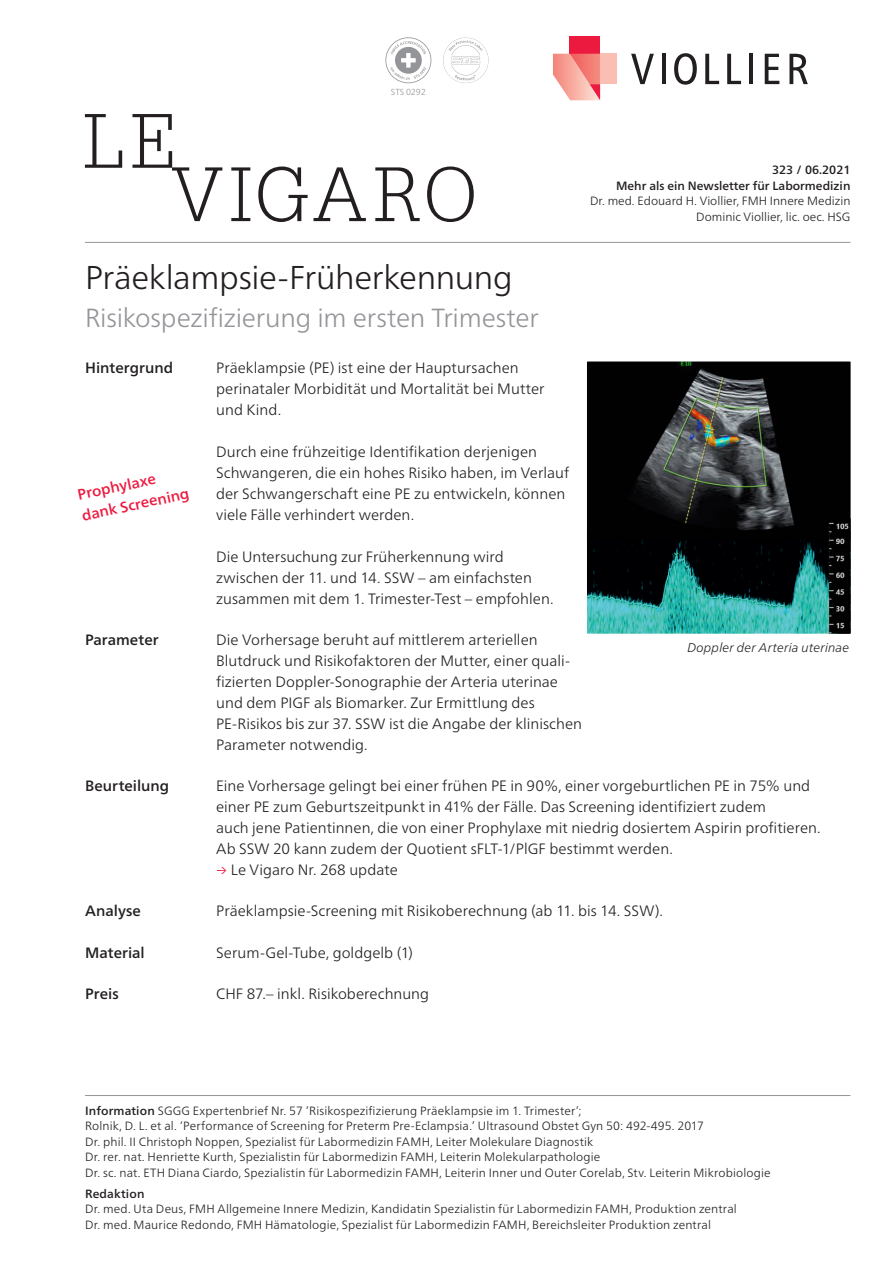
<style>
.page{position:relative;width:893px;height:1263px;background:#fff}
.page>*{position:absolute;margin:0;border:0;box-sizing:border-box;transform-origin:0 0}
.t1{font:300 75px "Glypha LT Pro";letter-spacing:.065em;color:#231f20}
.t2{font:300 33px "Frutiger Neue LTW1 G";letter-spacing:-.01em;color:#231f20}
.t3{font:300 26.25px "Frutiger Neue LTW1 G";letter-spacing:-.01em;color:#939598}
.t4{font:300 15px/21px "Frutiger Neue LTW1 G";color:#231f20}
.t5{font:500 15px "Frutiger Neue LTW1 G";letter-spacing:.005em;color:#231f20}
.t6{font:500 15px/21px "Frutiger Neue LTW1 G";color:#ed1a40}
.t7{font:italic 300 12.75px "Frutiger Neue LTW1 G";letter-spacing:.01em;color:#231f20}
.t8{font:300 12px/15.6px "Frutiger Neue LTW1 G";letter-spacing:.01em;color:#231f20}
.t9{font:500 12px "Frutiger Neue LTW1 G";color:#231f20}
.t10{font:300 8.7px "Frutiger Neue LTW1 G";color:#939598}
.s1{color:#ed1a40}
.s2{font-weight:500}
</style>
<div class="page">
<hr style="left:85px;top:1095px;width:765px;height:1px;background:#939598">
<img style="left:587px;top:540px;width:242px;height:94px">
<img style="left:587px;top:361px;width:264px;height:179px">
<img style="left:829px;top:518px;width:22px;height:116px">
<svg style="left:631px;top:54px;width:23px;height:30px"></svg>
<hr style="left:662px;top:54px;width:4px;height:30px;background:#231f20">
<svg style="left:674px;top:53px;width:23px;height:32px"></svg>
<svg style="left:705px;top:54px;width:14px;height:30px"></svg>
<svg style="left:727px;top:54px;width:14px;height:30px"></svg>
<hr style="left:749px;top:54px;width:4px;height:30px;background:#231f20">
<svg style="left:765px;top:54px;width:14px;height:30px"></svg>
<svg style="left:789px;top:54px;width:19px;height:30px"></svg>
<div style="left:570px;top:37px;width:30px;height:17px;background:#ed1a40"></div>
<svg style="left:553px;top:54px;width:47px;height:46px;background:#f6a098"></svg>
<div style="left:600px;top:54px;width:17px;height:30px;background:#fabeb2"></div>
<svg style="left:385px;top:37px;width:46px;height:46px"></svg>
<svg style="left:443px;top:37px;width:46px;height:46px"></svg>
<hr style="left:85px;top:242px;width:765px;height:1px;background:#939598">
<p class="t10" style="left:391px;top:87px;width:37px">STS 0292</p>
<h1 class="t1" style="left:83px;top:99px;width:95px">LE</h1>
<h1 class="t1" style="left:172px;top:152px;width:307px">VIGARO</h1>
<p class="t9" style="left:772px;top:163px;width:80px">323 / 06.2021</p>
<p class="t9" style="left:616px;top:178px;width:236px">Mehr als ein Newsletter für Labormedizin</p>
<p class="t8" style="left:590px;top:193px;width:262px">Dr. med. Edouard H. Viollier, FMH Innere Medizin</p>
<p class="t8" style="left:696px;top:209px;width:156px">Dominic Viollier, lic. oec. HSG</p>
<h2 class="t2" style="left:85px;top:257px;width:429px">Präeklampsie-Früherkennung</h2>
<h3 class="t3" style="left:85px;top:302px;width:455px">Risikospezifizierung im ersten Trimester</h3>
<p class="t5" style="left:85px;top:359px;width:90px">Hintergrund</p>
<p class="t4" style="left:216px;top:357px;width:330px">Präeklampsie (PE) ist eine der Hauptursachen perinataler Morbidität und Mortalität bei Mutter und Kind.</p>
<p class="t4" style="left:216px;top:441px;width:355px">Durch eine frühzeitige Identifikation derjenigen Schwangeren, die ein hohes Risiko haben, im Verlauf der Schwangerschaft eine PE zu entwickeln, können viele Fälle verhindert werden.</p>
<p class="t4" style="left:216px;top:546px;width:339px">Die Untersuchung zur Früherkennung wird zwischen der 11. und 14. SSW – am einfachsten zusammen mit dem 1. Trimester-Test – empfohlen.</p>
<p class="t5" style="left:85px;top:631px;width:75px">Parameter</p>
<p class="t4" style="left:216px;top:629px;width:367px">Die Vorhersage beruht auf mittlerem arteriellen Blutdruck und Risikofaktoren der Mutter, einer quali&shy;fizierten Doppler-Sonographie der Arteria uterinae und dem PIGF als Biomarker. Zur Ermittlung des PE-Risikos bis zur 37. SSW ist die Angabe der klinischen Parameter notwendig.</p>
<p class="t7" style="left:687px;top:640px;width:163px">Doppler der Arteria uterinae</p>
<p class="t5" style="left:85px;top:777px;width:86px">Beurteilung</p>
<p class="t4" style="left:216px;top:775px;width:606px">Eine Vorhersage gelingt bei einer frühen PE in 90%, einer vorgeburtlichen PE in 75% und einer PE zum Geburtszeitpunkt in 41% der Fälle. Das Screening identifiziert zudem<br>auch jene Patientinnen, die von einer Prophylaxe mit niedrig dosiertem Aspirin profitieren.<br>Ab SSW 20 kann zudem der Quotient sFLT-1/PlGF bestimmt werden.</p>
<p class="t4" style="left:216px;top:859px;width:183px"><span class="s1">→</span> Le Vigaro Nr. 268 update</p>
<p class="t5" style="left:85px;top:902px;width:57px">Analyse</p>
<p class="t4" style="left:216px;top:900px;width:448px">Präeklampsie-Screening mit Risikoberechnung (ab 11. bis 14. SSW).</p>
<p class="t5" style="left:85px;top:943px;width:61px">Material</p>
<p class="t4" style="left:216px;top:942px;width:198px">Serum-Gel-Tube, goldgelb (1)</p>
<p class="t5" style="left:85px;top:985px;width:35px">Preis</p>
<p class="t4" style="left:216px;top:983px;width:215px">CHF 87.– inkl. Risikoberechnung</p>
<p class="t6" style="left:76px;top:485px;width:111px;rotate:-12deg">Prophylaxe dank Screening</p>
<p class="t8" style="left:85px;top:1103px;width:687px"><span class="s2">Information</span> SGGG Expertenbrief Nr. 57 ’Risikospezifizierung Präeklampsie im 1. Trimester’;<br>Rolnik, D. L. et al. ‘Performance of Screening for Preterm Pre-Eclampsia.’ Ultrasound Obstet Gyn 50: 492-495. 2017<br>Dr. phil. II Christoph Noppen, Spezialist für Labormedizin FAMH, Leiter Molekulare Diagnostik<br>Dr. rer. nat. Henriette Kurth, Spezialistin für Labormedizin FAMH, Leiterin Molekularpathologie<br>Dr. sc. nat. ETH Diana Ciardo, Spezialistin für Labormedizin FAMH, Leiterin Inner und Outer Corelab, Stv. Leiterin Mikrobiologie</p>
<p class="t9" style="left:85px;top:1186px;width:61px">Redaktion</p>
<p class="t8" style="left:85px;top:1201px;width:653px">Dr. med. Uta Deus, FMH Allgemeine Innere Medizin, Kandidatin Spezialistin für Labormedizin FAMH, Produktion zentral<br>Dr. med. Maurice Redondo, FMH Hämatologie, Spezialist für Labormedizin FAMH, Bereichsleiter Produktion zentral</p>
</div>
